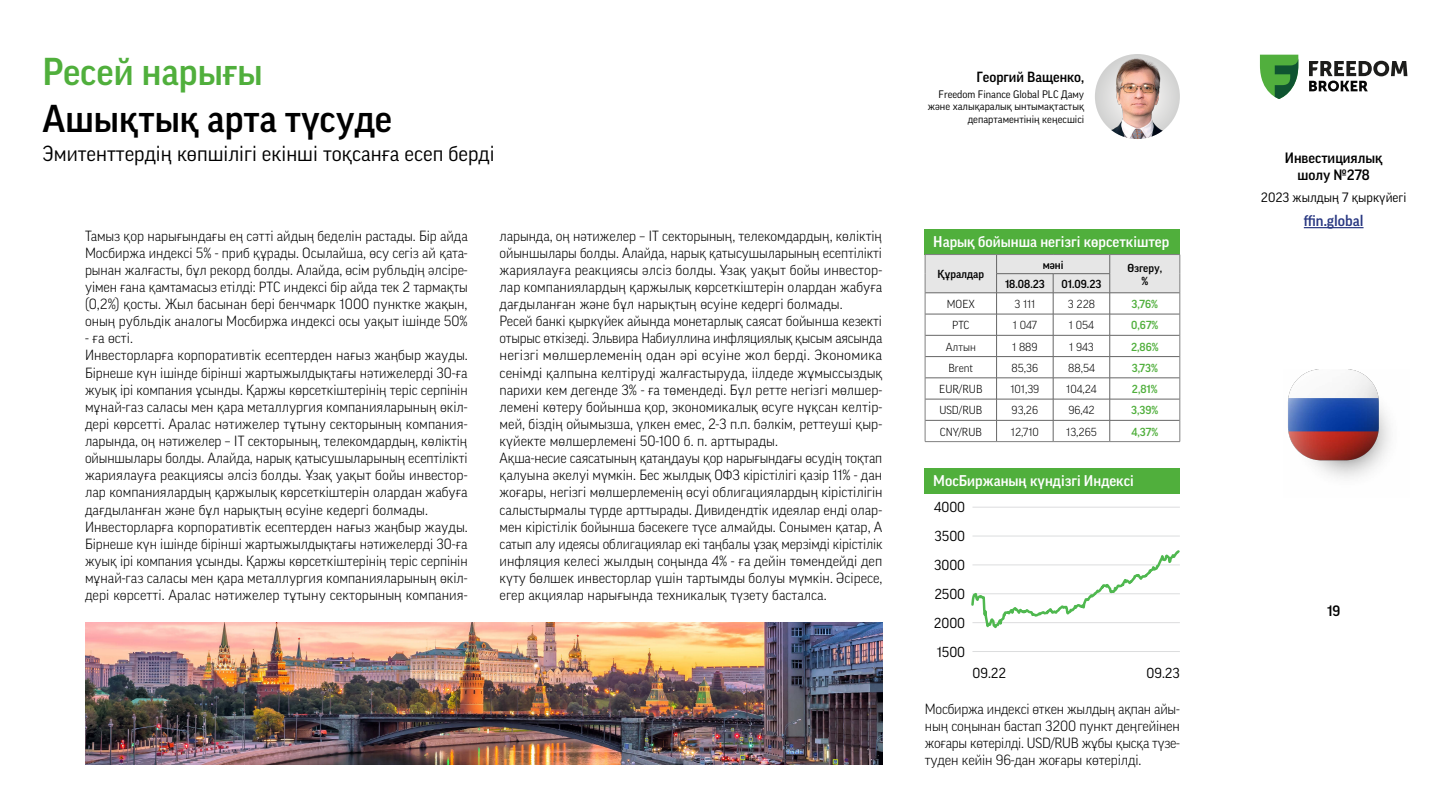
<style>
.page{position:relative;width:1440px;height:810px;background:#fff}
.page>*{position:absolute;margin:0;border:0;box-sizing:border-box;transform-origin:0 0}
.t1{font:500 37.5px "Good Pro";color:#000}
.t2{font:500 37.5px "Good Pro";color:#50af3c}
.t3{font:21px "Good Pro";color:#000}
.t4{font:500 15px "Good Pro";color:#fff}
.t5{font:500 15px "Good Pro";color:#293882}
.t6{font:500 14.48px/17.4px "Good Pro";color:#000;text-align:center}
.t7{font:300 14.25px/17.1px "Good Pro";color:#000;text-align:justify}
.t8{font:500 14.25px "Good Pro";color:#000}
.t9{font:14.02px/28.9px "Good Pro";color:#000;text-align:justify}
.t10{font:13.05px "Good Pro";color:#000}
.t11{font:300 11.25px "Good Pro";color:#000}
.t12{font:500 11.25px "Good Pro";color:#000}
.t13{font:500 11.25px "Good Pro";color:#50af3c}
.t14{font:10.5px/12.6px "Good Pro";color:#000;text-align:right}
</style>
<div class="page">
<hr style="left:1304px;top:227px;width:60px;height:1px;background:#293882">
<svg style="left:1260px;top:55px;width:38px;height:44px"></svg>
<svg style="left:1309px;top:61px;width:98px;height:31px"></svg>
<img style="left:1288px;top:370px;width:102px;height:108px">
<div style="left:925px;top:229px;width:255px;height:25px;background:#50af3c"></div>
<div style="left:925px;top:468px;width:255px;height:26px;background:#50af3c"></div>
<hr style="left:972px;top:507px;width:208px;height:1px;background:#dcddde">
<hr style="left:972px;top:536px;width:208px;height:1px;background:#dcddde">
<hr style="left:972px;top:651px;width:208px;height:1px;background:#dcddde">
<svg style="left:971px;top:550px;width:209px;height:79px"></svg>
<hr style="left:925px;top:254px;width:72px;height:1px;background:#808080">
<hr style="left:997px;top:254px;width:56px;height:1px;background:#808080">
<hr style="left:1053px;top:254px;width:57px;height:1px;background:#808080">
<hr style="left:1110px;top:254px;width:70px;height:1px;background:#808080">
<svg style="left:925px;top:255px;width:256px;height:187px"></svg>
<hr style="left:925px;top:441px;width:72px;height:1px;background:#808080">
<hr style="left:997px;top:441px;width:56px;height:1px;background:#808080">
<hr style="left:1053px;top:441px;width:57px;height:1px;background:#808080">
<hr style="left:1110px;top:441px;width:70px;height:1px;background:#808080">
<img style="left:85px;top:622px;width:797px;height:143px">
<img style="left:1095px;top:54px;width:85px;height:85px;border-radius:42px">
<h1 class="t2" style="left:43px;top:50px;width:222px">Ресей нарығы</h1>
<h1 class="t1" style="left:43px;top:97px;width:351px">Ашықтық арта түсуде</h1>
<h2 class="t3" style="left:43px;top:142px;width:454px">Эмитенттердің көпшілігі екінші тоқсанға есеп берді</h2>
<p class="t8" style="left:976px;top:69px;width:109px">Георгий Ващенко,</p>
<p class="t14" style="left:928px;top:88px;width:158px">Freedom Finance Global PLC Даму және халықаралық ынтымақтастық департаментінің кеңесшісі</p>
<p class="t7" style="left:85px;top:227px;width:384px">Тамыз қор нарығындағы ең сәтті айдың беделін растады. Бір айда Мосбиржа индексі 5% - приб құрады. Осылайша, өсу сегіз ай қата&shy;рынан жалғасты, бұл рекорд болды. Алайда, өсім рубльдің әлсіре&shy;уімен ғана қамтамасыз етілді: РТС индексі бір айда тек 2 тармақты (0,2%) қосты. Жыл басынан бері бенчмарк 1000 пунктке жақын, оның рубльдік аналогы Мосбиржа индексі осы уақыт ішінде 50%</p>
<p class="t7" style="left:85px;top:330px;width:384px;text-align:left">- ға өсті.<br>Инвесторларға корпоративтік есептерден нағыз жаңбыр жауды.<br>Бірнеше күн ішінде бірінші жартыжылдықтағы нәтижелерді 30-ға жуық ірі компания ұсынды. Қаржы көрсеткіштерінің теріс серпінін мұнай-газ саласы мен қара металлургия компанияларының өкіл&shy;дері көрсетті. Аралас нәтижелер тұтыну секторының компания&shy;ларында, оң нәтижелер – IT секторының, телекомдардың, көліктің ойыншылары болды. Алайда, нарық қатысушыларының есептілікті жариялауға реакциясы әлсіз болды. Ұзақ уақыт бойы инвестор&shy;лар компаниялардың қаржылық көрсеткіштерін олардан жабуға дағдыланған және бұл нарықтың өсуіне кедергі болмады.<br>Инвесторларға корпоративтік есептерден нағыз жаңбыр жауды.<br>Бірнеше күн ішінде бірінші жартыжылдықтағы нәтижелерді 30-ға жуық ірі компания ұсынды. Қаржы көрсеткіштерінің теріс серпінін мұнай-газ саласы мен қара металлургия компанияларының өкіл&shy;дері көрсетті. Аралас нәтижелер тұтыну секторының компания-</p>
<p class="t7" style="left:500px;top:227px;width:385px;text-align:left">ларында, оң нәтижелер – IT секторының, телекомдардың, көліктің ойыншылары болды. Алайда, нарық қатысушыларының есептілікті жариялауға реакциясы әлсіз болды. Ұзақ уақыт бойы инвестор&shy;лар компаниялардың қаржылық көрсеткіштерін олардан жабуға дағдыланған және бұл нарықтың өсуіне кедергі болмады.<br>Ресей банкі қыркүйек айында монетарлық саясат бойынша кезекті отырыс өткізеді. Эльвира Набиуллина инфляциялық қысым аясында негізгі мөлшерлеменің одан әрі өсуіне жол берді. Экономика сенімді қалпына келтіруді жалғастыруда, iілдеде жұмыссыздық nарихи кем дегенде 3% - ға төмендеді. Бұл ретте негізгі мөлшер&shy;лемені көтеру бойынша қор, экономикалық өсуге нұқсан келтір&shy;мей, біздің ойымызша, үлкен емес, 2-3 п.п. бәлкім, реттеуші қыр&shy;күйекте мөлшерлемені 50-100 б. п. арттырады.<br>Ақша-несие саясатының қатаңдауы қор нарығындағы өсудің тоқтап қалуына әкелуі мүмкін. Бес жылдық ОФЗ кірістілігі қазір 11% - дан жоғары, негізгі мөлшерлеменің өсуі облигациялардың кірістілігін салыстырмалы түрде арттырады. Дивидендтік идеялар енді олар&shy;мен кірістілік бойынша бәсекеге түсе алмайды. Сонымен қатар, А сатып алу идеясы облигациялар екі таңбалы ұзақ мерзімді кірістілік инфляция келесі жылдың соңында 4% - ға дейін төмендейді деп күту бөлшек инвесторлар үшін тартымды болуы мүмкін. Әсіресе, егер акциялар нарығында техникалық түзету басталса.</p>
<p class="t4" style="left:933px;top:233px;width:238px">Нарық бойынша негізгі көрсеткіштер</p>
<p class="t12" style="left:1043px;top:258px;width:22px">мәні</p>
<p class="t12" style="left:1127px;top:261px;width:36px">Өзгеру,</p>
<p class="t12" style="left:1005px;top:277px;width:41px">18.08.23</p>
<p class="t12" style="left:1062px;top:277px;width:41px">01.09.23</p>
<p class="t12" style="left:1141px;top:275px;width:8px">%</p>
<p class="t12" style="left:938px;top:268px;width:48px">Құралдар</p>
<p class="t11" style="left:947px;top:298px;width:30px">MOEX</p>
<p class="t11" style="left:1014px;top:298px;width:22px">3 111</p>
<p class="t11" style="left:1068px;top:298px;width:29px">3 228</p>
<p class="t13" style="left:1132px;top:298px;width:28px">3,76%</p>
<p class="t11" style="left:952px;top:319px;width:19px">РТС</p>
<p class="t11" style="left:1013px;top:319px;width:26px">1 047</p>
<p class="t11" style="left:1069px;top:319px;width:27px">1 054</p>
<p class="t13" style="left:1131px;top:319px;width:29px">0,67%</p>
<p class="t11" style="left:946px;top:340px;width:31px">Алтын</p>
<p class="t11" style="left:1012px;top:340px;width:27px">1 889</p>
<p class="t11" style="left:1069px;top:340px;width:26px">1 943</p>
<p class="t13" style="left:1131px;top:340px;width:29px">2,86%</p>
<p class="t11" style="left:949px;top:361px;width:26px">Brent</p>
<p class="t11" style="left:1012px;top:361px;width:28px">85,36</p>
<p class="t11" style="left:1068px;top:361px;width:28px">88,54</p>
<p class="t13" style="left:1132px;top:361px;width:28px">3,73%</p>
<p class="t11" style="left:939px;top:383px;width:45px">EUR/RUB</p>
<p class="t11" style="left:1010px;top:383px;width:30px">101,39</p>
<p class="t11" style="left:1066px;top:383px;width:32px">104,24</p>
<p class="t13" style="left:1132px;top:383px;width:27px">2,81%</p>
<p class="t11" style="left:939px;top:404px;width:44px">USD/RUB</p>
<p class="t11" style="left:1012px;top:404px;width:28px">93,26</p>
<p class="t11" style="left:1068px;top:404px;width:28px">96,42</p>
<p class="t13" style="left:1131px;top:404px;width:29px">3,39%</p>
<p class="t11" style="left:940px;top:425px;width:44px">CNY/RUB</p>
<p class="t11" style="left:1011px;top:425px;width:29px">12,710</p>
<p class="t11" style="left:1066px;top:425px;width:32px">13,265</p>
<p class="t13" style="left:1131px;top:425px;width:28px">4,37%</p>
<p class="t4" style="left:933px;top:473px;width:202px">МосБиржаның күндізгі Индексі</p>
<p class="t9" style="left:934px;top:493px;width:33px">4000<br>3500<br>3000<br>2500<br>2000<br>1500</p>
<p class="t9" style="left:972px;top:658px;width:35px">09.22</p>
<p class="t9" style="left:1147px;top:658px;width:35px">09.23</p>
<p class="t7" style="left:925px;top:700px;width:257px">Мосбиржа индексі өткен жылдың ақпан айы&shy;ның соңынан бастап 3200 пункт деңгейінен жоғары көтерілді. USD/RUB жұбы қысқа түзе&shy;туден кейін 96-дан жоғары көтерілді.</p>
<p class="t6" style="left:1285px;top:149px;width:99px">Инвестициялық шолу №278</p>
<p class="t10" style="left:1261px;top:190px;width:147px">2023 жылдың 7 қыркүйегі</p>
<p class="t5" style="left:1304px;top:212px;width:61px">ffin.global</p>
<p class="t6" style="left:1327px;top:602px;width:15px">19</p>
</div>
